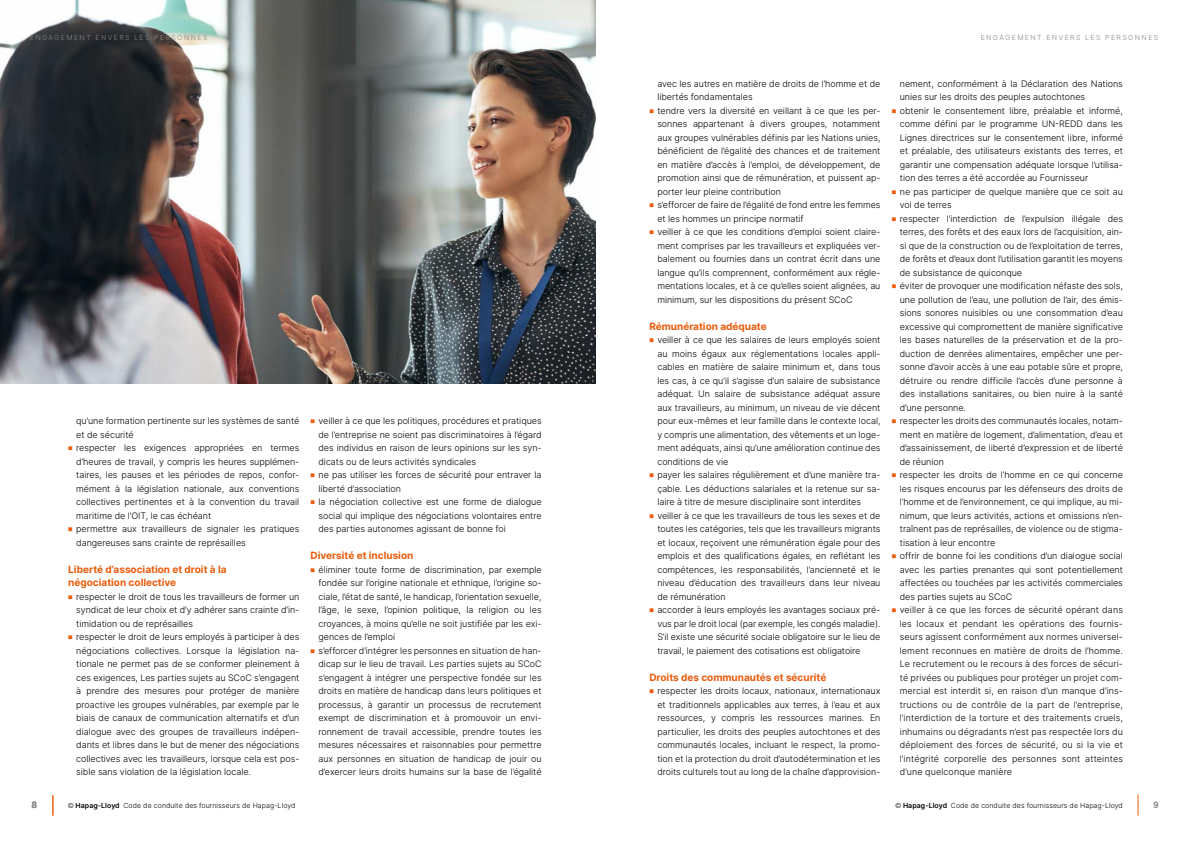
<style>
.page{position:relative;width:1191px;height:842px;background:#fff}
.page>*{position:absolute;margin:0;border:0;box-sizing:border-box;transform-origin:0 0}
.t1{font:700 10px/13.5px "Inter";color:#ea5b0b}
.t2{font:300 9px/13.5px "Inter";letter-spacing:-.005em;color:#000}
.t3{font:700 9px "Helvetica Neue";color:#878787}
.t4{font:300 7px "Inter";letter-spacing:.01em;color:#000}
.t5{font:300 7px "Inter";letter-spacing:.2em;color:#878787}
.s1{font-family:"Helvetica Neue LT Pro"}
.s2{font-weight:600}
</style>
<div class="page">
<svg style="left:1137px;top:794px;width:1px;height:22px"></svg>
<img style="left:0;top:0;width:595px;height:384px">
<svg style="left:52px;top:795px;width:1px;height:21px"></svg>
<p class="t5" style="left:30px;top:33px;width:179px">ENGAGEMENT ENVERS LES PERSONNES</p>
<p class="t5" style="left:980px;top:33px;width:179px">ENGAGEMENT ENVERS LES PERSONNES</p>
<p class="t3" style="left:32px;top:798px;width:7px">8</p>
<p class="t2" style="left:76px;top:414px;width:225px">qu’une formation pertinente sur les systèmes de santé et de sécurité<br>respecter les exigences appropriées en termes d’heures de travail, y compris les heures supplémen&shy;taires, les pauses et les périodes de repos, confor&shy;mément à la législation nationale, aux conventions collectives pertinentes et à la convention du travail maritime de l’OIT, le cas échéant<br>permettre aux travailleurs de signaler les pratiques dangereuses sans crainte de représailles</p>
<p class="t1" style="left:68px;top:562px;width:160px">Liberté d’association et droit à la négociation collective</p>
<p class="t2" style="left:76px;top:589px;width:225px">respecter le droit de tous les travailleurs de former un syndicat de leur choix et d’y adhérer sans crainte d’in&shy;timidation ou de représailles<br>respecter le droit de leurs employés à participer à des négociations collectives. Lorsque la législation na&shy;tionale ne permet pas de se conformer pleinement à ces exigences, Les parties sujets au SCoC s’engagent à prendre des mesures pour protéger de manière proactive les groupes vulnérables, par exemple par le biais de canaux de communication alternatifs et d’un dialogue avec des groupes de travailleurs indépen&shy;dants et libres dans le but de mener des négociations collectives avec les travailleurs, lorsque cela est pos&shy;sible sans violation de la législation locale.</p>
<p class="t2" style="left:318px;top:414px;width:225px">veiller à ce que les politiques, procédures et pratiques de l’entreprise ne soient pas discriminatoires à l’égard des individus en raison de leurs opinions sur les syn&shy;dicats ou de leurs activités syndicales<br>ne pas utiliser les forces de sécurité pour entraver la liberté d’association<br>la négociation collective est une forme de dialogue social qui implique des négociations volontaires entre des parties autonomes agissant de bonne foi</p>
<p class="t1" style="left:310px;top:548px;width:104px">Diversité et inclusion</p>
<p class="t2" style="left:318px;top:562px;width:225px">éliminer toute forme de discrimination, par exemple fondée sur l’origine nationale et ethnique, l’origine so&shy;ciale, l’état de santé, le handicap, l’orientation sexuelle, l’âge, le sexe, l’opinion politique, la religion ou les croyances, à moins qu’elle ne soit justifiée par les exi&shy;gences de l’emploi<br>s’efforcer d’intégrer les personnes en situation de han&shy;dicap sur le lieu de travail. Les parties sujets au SCoC s’engagent à intégrer une perspective fondée sur les droits en matière de handicap dans leurs politiques et processus, à garantir un processus de recrutement exempt de discrimination et à promouvoir un envi&shy;ronnement de travail accessible, prendre toutes les mesures nécessaires et raisonnables pour permettre aux personnes en situation de handicap de jouir ou d’exercer leurs droits humains sur la base de l’égalité</p>
<p class="t2" style="left:657px;top:76px;width:225px">avec les autres en matière de droits de l’homme et de libertés fondamentales<br>tendre vers la diversité en veillant à ce que les per&shy;sonnes appartenant à divers groupes, notamment aux groupes vulnérables définis par les Nations unies, bénéficient de l’égalité des chances et de traitement en matière d’accès à l’emploi, de développement, de promotion ainsi que de rémunération, et puissent ap&shy;porter leur pleine contribution<br>s’efforcer de faire de l’égalité de fond entre les femmes et les hommes un principe normatif<br>veiller à ce que les conditions d’emploi soient claire&shy;ment comprises par les travailleurs et expliquées ver&shy;balement ou fournies dans un contrat écrit dans une langue qu’ils comprennent, conformément aux régle&shy;mentations locales, et à ce qu’elles soient alignées, au minimum, sur les dispositions du présent SCoC</p>
<p class="t1" style="left:649px;top:319px;width:119px">Rémunération adéquate</p>
<p class="t2" style="left:657px;top:333px;width:225px">veiller à ce que les salaires de leurs employés soient au moins égaux aux réglementations locales appli&shy;cables en matière de salaire minimum et, dans tous les cas, à ce qu’il s’agisse d’un salaire de subsistance adéquat. Un salaire de subsistance adéquat assure aux travailleurs, au minimum, un niveau de vie décent pour eux-mêmes et leur famille dans le contexte local, y compris une alimentation, des vêtements et un loge&shy;ment adéquats, ainsi qu’une amélioration continue des conditions de vie<br>payer les salaires régulièrement et d’une manière tra&shy;çable. Les déductions salariales et la retenue sur sa&shy;laire à titre de mesure disciplinaire sont interdites veiller à ce que les travailleurs de tous les sexes et de toutes les catégories, tels que les travailleurs migrants et locaux, reçoivent une rémunération égale pour des emplois et des qualifications égales, en reflétant les compétences, les responsabilités, l’ancienneté et le niveau d’éducation des travailleurs dans leur niveau de rémunération<br>accorder à leurs employés les avantages sociaux pré&shy;vus par le droit local (par exemple, les congés maladie).<br>S’il existe une sécurité sociale obligatoire sur le lieu de travail, le paiement des cotisations est obligatoire</p>
<p class="t1" style="left:649px;top:670px;width:178px">Droits des communautés et sécurité</p>
<p class="t2" style="left:657px;top:684px;width:225px;text-align:justify">respecter les droits locaux, nationaux, internationaux et traditionnels applicables aux terres, à l’eau et aux ressources, y compris les ressources marines. En particulier, les droits des peuples autochtones et des communautés locales, incluant le respect, la promo&shy;tion et la protection du droit d’autodétermination et les droits culturels tout au long de la chaîne d’approvision-</p>
<p class="t2" style="left:899px;top:76px;width:225px">nement, conformément à la Déclaration des Nations unies sur les droits des peuples autochtones<br>obtenir le consentement libre, préalable et informé, comme défini par le programme UN-REDD dans les Lignes directrices sur le consentement libre, informé et préalable, des utilisateurs existants des terres, et garantir une compensation adéquate lorsque l’utilisa&shy;tion des terres a été accordée au Fournisseur<br>ne pas participer de quelque manière que ce soit au vol de terres<br>respecter l’interdiction de l’expulsion illégale des terres, des forêts et des eaux lors de l’acquisition, ain&shy;si que de la construction ou de l’exploitation de terres, de forêts et d’eaux dont l’utilisation garantit les moyens de subsistance de quiconque<br>éviter de provoquer une modification néfaste des sols, une pollution de l’eau, une pollution de l’air, des émis&shy;sions sonores nuisibles ou une consommation d’eau excessive qui compromettent de manière significative les bases naturelles de la préservation et de la pro&shy;duction de denrées alimentaires, empêcher une per&shy;sonne d’avoir accès à une eau potable sûre et propre, détruire ou rendre difficile l’accès d’une personne à des installations sanitaires, ou bien nuire à la santé d’une personne.<br>respecter les droits des communautés locales, notam&shy;ment en matière de logement, d’alimentation, d’eau et d’assainissement, de liberté d’expression et de liberté de réunion<br>respecter les droits de l’homme en ce qui concerne les risques encourus par les défenseurs des droits de l’homme et de l’environnement, ce qui implique, au mi&shy;nimum, que leurs activités, actions et omissions n’en&shy;traînent pas de représailles, de violence ou de stigma&shy;tisation à leur encontre<br>offrir de bonne foi les conditions d’un dialogue social avec les parties prenantes qui sont potentiellement affectées ou touchées par les activités commerciales des parties sujets au SCoC<br>veiller à ce que les forces de sécurité opérant dans les locaux et pendant les opérations des fournis&shy;seurs agissent conformément aux normes universel&shy;lement reconnues en matière de droits de l’homme.<br>Le recrutement ou le recours à des forces de sécuri&shy;té privées ou publiques pour protéger un projet com&shy;mercial est interdit si, en raison d’un manque d’ins&shy;tructions ou de contrôle de la part de l’entreprise, l’interdiction de la torture et des traitements cruels, inhumains ou dégradants n’est pas respectée lors du déploiement des forces de sécurité, ou si la vie et l’intégrité corporelle des personnes sont atteintes d’une quelconque manière</p>
<p class="t4" style="left:68px;top:800px;width:229px"><span class="s1">©</span> <span class="s2">Hapag-Lloyd</span> Code de conduite des fournisseurs de Hapag-Lloyd</p>
<p class="t4" style="left:895px;top:800px;width:229px"><span class="s1">©</span> <span class="s2">Hapag-Lloyd</span> Code de conduite des fournisseurs de Hapag-Lloyd</p>
<p class="t3" style="left:1153px;top:798px;width:7px">9</p>
</div>
